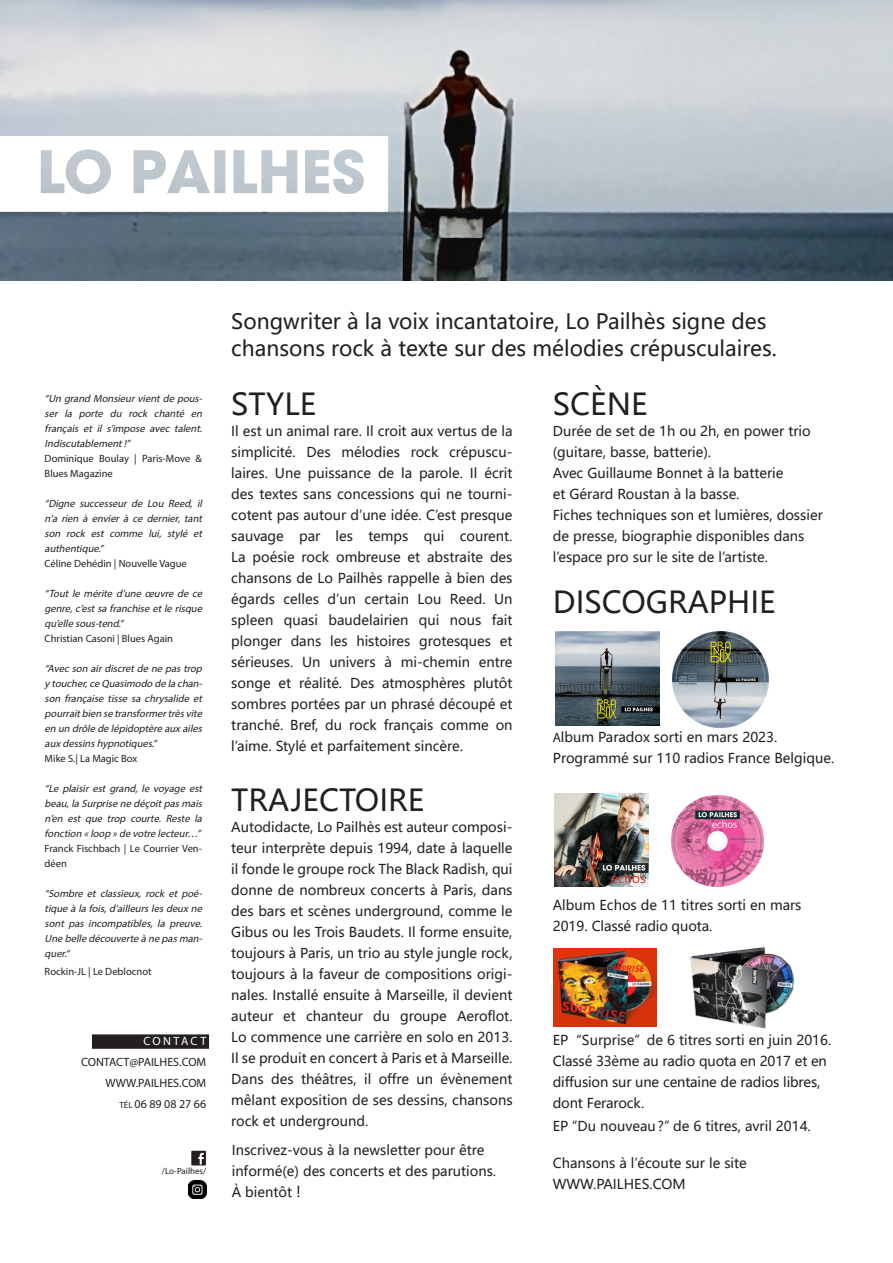
<style>
.page{position:relative;width:893px;height:1263px;background:#fff}
.page>*{position:absolute;margin:0;border:0;box-sizing:border-box;transform-origin:0 0}
.t1{font:30px "Microsoft Ya Hei UI";color:#231f20}
.t2{font:21px/27px "Microsoft Ya Hei UI";color:#231f20}
._01body{font:13.5px/21px "Microsoft Ya Hei UI";color:#231f20}
._01body-2{font:12px "Myriad Pro";color:#231f20}
._01body-3{font:12px "Myriad Pro";letter-spacing:.19em;color:#fff}
._01body-4{font:italic 10.5px/15px "Myriad Pro";color:#231f20;text-align:justify}
._01body-5{font:10.5px/15px "Myriad Pro";color:#231f20}
._01body-6{font:9px "Myriad Pro";color:#231f20}
.s1{font-size:9px}
.s2{font-size:15px}
.s3{font-family:"Myriad Pro"}
.s4{font-family:"Microsoft Ya Hei"}
</style>
<div class="page">
<div style="left:93px;top:1035px;width:115px;height:13px;background:#231f20"></div>
<div style="left:92px;top:1034px;width:117px;height:15px;border:2px solid #231f20"></div>
<img style="left:0;top:0;width:893px;height:281px">
<svg style="left:0;top:136px;width:388px;height:76px"></svg>
<img style="left:554px;top:948px;width:102px;height:78px">
<img style="left:690px;top:947px;width:104px;height:82px">
<img style="left:189px;top:1181px;width:17px;height:17px">
<div style="left:191px;top:1151px;width:15px;height:14px;background:#231f20"></div>
<svg style="left:198px;top:1153px;width:6px;height:11px"></svg>
<img style="left:555px;top:793px;width:94px;height:93px">
<img style="left:671px;top:794px;width:92px;height:92px">
<img style="left:673px;top:631px;width:96px;height:96px">
<img style="left:555px;top:631px;width:104px;height:94px">
<p class="_01body-4" style="left:45px;top:391px;width:162px">“Un grand Monsieurvientde pous&shy;ser la porte du rock chanté en français et il s’impose avec talent.<br>Indiscutablement!”</p>
<p class="_01body-5" style="left:45px;top:451px;width:159px">Dominique Boulay | Paris-Move &amp;<br>Blues Magazine</p>
<p class="_01body-4" style="left:45px;top:496px;width:162px">“Digne successeur de Lou Reed, il n’a rien à envier à ce dernier, tant son rock est comme lui, stylé et authentique.”</p>
<p class="_01body-5" style="left:45px;top:556px;width:144px">Céline Dehédin | Nouvelle Vague</p>
<p class="_01body-4" style="left:45px;top:586px;width:162px">“Tout le mérite d’une œuvre de ce genre,c’estsa franchise etle risque qu’elle sous-tend.”</p>
<p class="_01body-5" style="left:45px;top:631px;width:130px">Christian Casoni | Blues Again</p>
<p class="_01body-4" style="left:45px;top:661px;width:162px">“Avecson airdiscretde ne pastrop ytoucher,ce Quasimodo de la chan&shy;son française tisse sa chrysalide et pourraitbien se transformertrèsvite en un drôle de lépidoptère auxailes auxdessinshypnotiques.”</p>
<p class="_01body-5" style="left:45px;top:751px;width:94px">Mike S.| La Magic Box</p>
<p class="_01body-4" style="left:45px;top:781px;width:162px">“Le plaisir est grand, le voyage est beau,la Surprise ne déçoitpasmais n’en est que trop courte. Reste la fonction «loop »de votre lecteur…”</p>
<p class="_01body-5" style="left:45px;top:841px;width:159px">Franck Fischbach | Le Courrier Ven&shy;déen</p>
<p class="_01body-4" style="left:45px;top:886px;width:162px">“Sombre et classieux, rock et poé&shy;tique à la fois,d’ailleurslesdeuxne sont pas incompatibles, la preuve.<br>Une belle découverte à ne pasman&shy;quer.“</p>
<p class="_01body-5" style="left:45px;top:964px;width:108px">Rockin-JL | Le Deblocnot</p>
<p class="_01body-3" style="left:144px;top:1034px;width:64px">CONTACT</p>
<p class="_01body-2" style="left:81px;top:1055px;width:127px">CONTACT@PAILHES.COM</p>
<p class="_01body-2" style="left:106px;top:1076px;width:102px">WWW.PAILHES.COM</p>
<p class="_01body-2" style="left:119px;top:1097px;width:88px"><span class="s1">TÉL</span> 06 89 08 27 66</p>
<p class="_01body-6" style="left:162px;top:1166px;width:46px">/Lo-Pailhes/</p>
<p class="t2" style="left:231px;top:307px;width:547px">Songwriter à la voix incantatoire, Lo Pailhès signe des chansons rock à texte sur des mélodies crépusculaires.</p>
<p class="t1" style="left:231px;top:384px;width:86px">STYLE</p>
<p class="_01body" style="left:231px;top:420px;width:283px;text-align:justify">Il est un animal rare. Il croit aux vertus de la simplicité. Des mélodies rock crépuscu&shy;laires. Une puissance de la parole. Il écrit des textes sans concessions qui ne tourni&shy;cotent pas autour d’une idée. C’est presque sauvage par les temps qui courent.<br>La poésie rock ombreuse et abstraite des chansons de Lo Pailhès rappelle à bien des égards celles d’un certain Lou Reed. Un spleen quasi baudelairien qui nous fait plonger dans les histoires grotesques et sérieuses. Un univers à mi-chemin entre songe et réalité. Des atmosphères plutôt sombres portées par un phrasé découpé et tranché. Bref, du rock français comme on l’aime. Stylé et parfaitement sincère.</p>
<p class="t1" style="left:231px;top:780px;width:194px">TRAJECTOIRE</p>
<p class="_01body" style="left:231px;top:816px;width:283px;text-align:justify">Autodidacte, Lo Pailhès est auteur composi&shy;teur interprète depuis 1994, date à laquelle il fonde le groupe rock The Black Radish, qui donne de nombreux concerts à Paris, dans des bars et scènes underground, comme le Gibus ou les Trois Baudets. Il forme ensuite, toujours à Paris, un trio au style jungle rock, toujours à la faveur de compositions origi&shy;nales. Installé ensuite à Marseille, il devient auteur et chanteur du groupe Aeroflot.<br>Lo commence une carrière en solo en 2013.<br>Il se produit en concert à Paris et à Marseille.<br>Dans des théâtres, il offre un évènement mêlant exposition de ses dessins, chansons rock et underground.</p>
<p class="_01body" style="left:232px;top:1139px;width:266px">Inscrivez-vous à la newsletter pour être informé(e) des concerts et des parutions.<br>À bientôt <span class="s2">!</span></p>
<p class="t1" style="left:553px;top:384px;width:96px">SCÈNE</p>
<p class="_01body" style="left:553px;top:420px;width:259px">Durée de set de 1h ou 2h, en power trio (guitare, basse, batterie).<br>Avec Guillaume Bonnet à la batterie</p>
<p class="_01body" style="left:553px;top:483px;width:188px">et Gérard Roustan à la basse.</p>
<p class="_01body" style="left:553px;top:504px;width:272px">Fiches techniques son et lumières, dossier de presse, biographie disponibles dans l’espace pro sur le site de l’artiste.</p>
<p class="t1" style="left:553px;top:582px;width:224px">DISCOGRAPHIE</p>
<p class="_01body" style="left:553px;top:726px;width:283px"><span class="s3">A</span>lbum Paradox sorti en mars 2023.<br>Programmé sur 110 radios France Belgique.</p>
<p class="_01body" style="left:553px;top:894px;width:250px">Album Echos de 11 titres sorti en mars<br>2019. Classé radio quota.</p>
<p class="_01body" style="left:553px;top:1029px;width:280px">EP<span class="s4">“Surprise”de 6 titres sorti en juin 2016.<br></span>Classé 33ème au radio quota en 2017 et en diffusion sur une centaine de radios libres, dont Ferarock.</p>
<p class="_01body" style="left:553px;top:1115px;width:260px">EP “Du nouveau?” de 6 titres, avril 2014.</p>
<p class="_01body" style="left:553px;top:1152px;width:195px">Chansons à l’écoute sur le site<br>WWW.PAILHES.COM</p>
</div>
